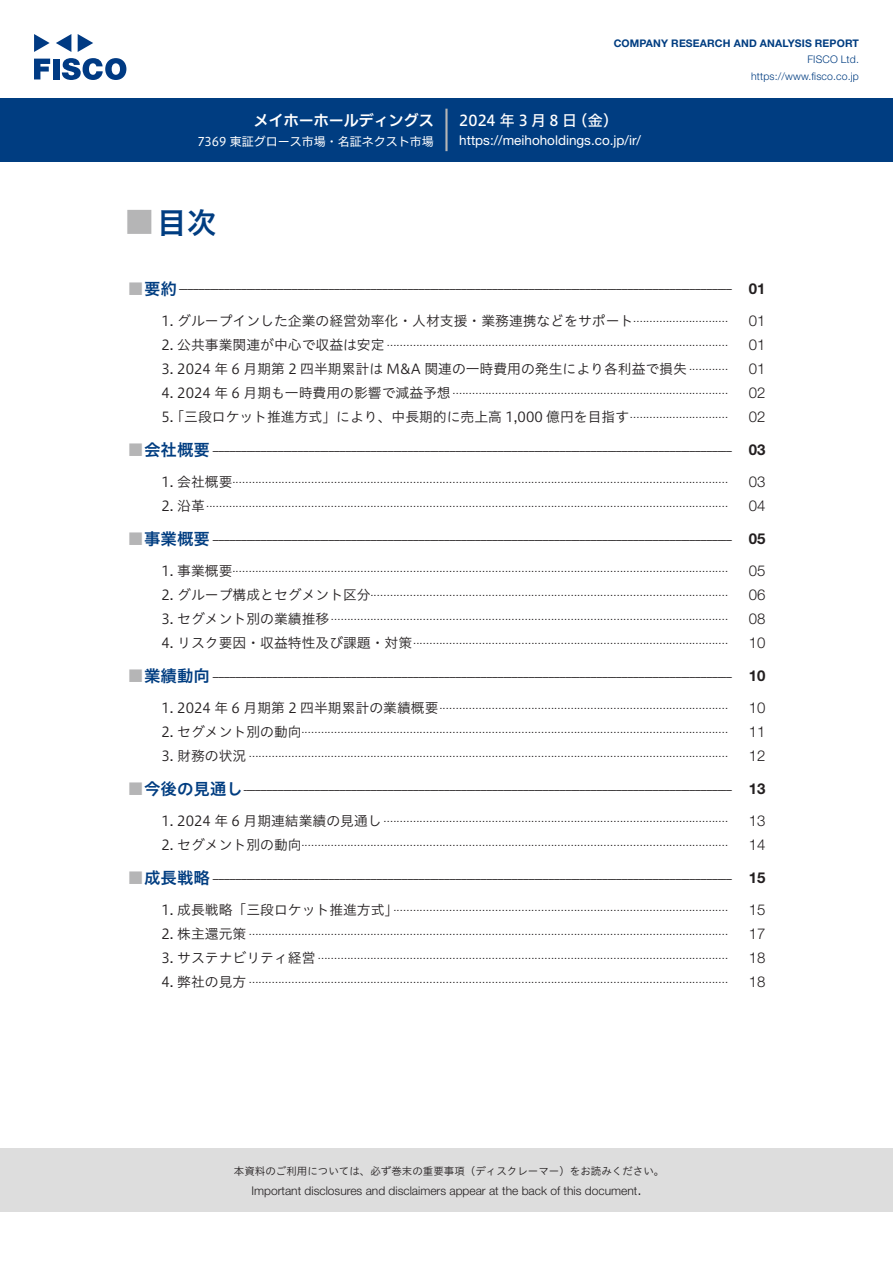
<style>
.page{position:relative;width:893px;height:1263px;background:#fff}
.page>*{position:absolute;margin:0;border:0;box-sizing:border-box;transform-origin:0 0}
.t1{font:30px "Hiragino UD Sans Std N W6";color:#003d81}
.t2{font:24px "Hiragino UD Sans Std W6";color:#b5b5b6}
.t3{font:16.5px "Hiragino UD Sans Std W6";color:#003d81}
.t4{font:300 15px "Helvetica Neue LT Std";color:#231f20}
.t5{font:15px "Hiragino UD Sans F Std N W5";letter-spacing:.22em;color:#fff}
.t6{font:15px "Hiragino UD Sans F Std N W6";color:#fff}
.t7{font:700 15px "Helvetica Neue LT Std";color:#231f20}
.t8{font:13.8px "Hiragino UD Sans Std W3";color:#231f20}
.t9{font:13.5px "Helvetica Neue LT Std";color:#fff}
.t10{font:12px "Hiragino UD Sans Std W3";color:#231f20}
.t11{font:300 12px "Helvetica Neue LT Std";color:#231f20}
.t12{font:12px "Hiragino UD Sans F Std N W4";color:#fff}
.t13{font:10.5px "Hiragino UD Sans Std W3";color:#231f20}
.t14{font:700 10.5px "Helvetica Neue LT Std";letter-spacing:.015em;color:#003d81}
.t15{font:300 10.5px/16.5px "Helvetica Neue LT Std";letter-spacing:.015em;color:#003d81;text-align:right}
.t16{font:9px "Hiragino UD Sans Std W3";color:#231f20}
.s1{color:#b5b5b6}
</style>
<div class="page">
<div style="left:0;top:1148px;width:893px;height:64px;background:#ddd"></div>
<svg style="left:34px;top:59px;width:16px;height:20px"></svg>
<div style="left:53px;top:59px;width:6px;height:20px;background:#003a83"></div>
<svg style="left:62px;top:58px;width:64px;height:22px"></svg>
<svg style="left:34px;top:34px;width:16px;height:18px"></svg>
<svg style="left:78px;top:34px;width:15px;height:18px"></svg>
<svg style="left:56px;top:34px;width:15px;height:18px"></svg>
<div style="left:0;top:98px;width:893px;height:64px;background:#003d81"></div>
<hr style="left:445px;top:109px;width:3px;height:42px;background:#b5b5b6">
<h3 class="t6" style="left:254px;top:109px;width:182px">メイホーホールディングス</h3>
<h3 class="t12" style="left:197px;top:132px;width:238px">7369 東証グロース市場・名証ネクスト市場</h3>
<p class="t2" style="left:128px;top:204px;width:25px">█</p>
<p class="t1" style="left:157px;top:199px;width:61px">目次</p>
<p class="t14" style="left:614px;top:37px;width:247px">COMPANY RESEARCH AND ANALYSIS REPORT</p>
<p class="t15" style="left:751px;top:51px;width:109px">FISCO Ltd. https://www.fisco.co j p.</p>
<h3 class="t5" style="left:459px;top:109px;width:119px">2024年3月8日</h3>
<h3 class="t5" style="left:572px;top:109px;width:47px">（金(</h3>
<h3 class="t9" style="left:459px;top:132px;width:183px">https://meihoholdings. c o j p. /i r/</h3>
<p class="t3" style="left:128px;top:276px;width:51px"><span class="s1">■</span>要約</p>
<p class="t10" style="left:177px;top:280px;width:557px">-----------------------------------------------------------------------------------------------------------------------------------------------------------------------------------------------------</p>
<p class="t8" style="left:162px;top:310px;width:473px">1. グループインした企業の経営効率化・人材支援・業務連携などをサポート</p>
<p class="t16" style="left:633px;top:312px;width:96px">.............................</p>
<p class="t8" style="left:162px;top:334px;width:225px">2. 公共事業関連が中心で収益は安定</p>
<p class="t16" style="left:387px;top:336px;width:342px">........................................................................................................</p>
<p class="t8" style="left:162px;top:358px;width:527px">3. 2024 年 6 月期第 2 四半期累計は M&amp;A 関連の一時費用の発生により各利益で損失</p>
<p class="t16" style="left:689px;top:360px;width:40px">............</p>
<p class="t8" style="left:162px;top:382px;width:291px">4. 2024 年 6 月期も一時費用の影響で減益予想</p>
<p class="t16" style="left:453px;top:384px;width:277px">....................................................................................</p>
<p class="t8" style="left:170px;top:406px;width:460px">「三段ロケット推進方式」により、中長期的に売上高 1,000 億円を目指す</p>
<p class="t8" style="left:162px;top:406px;width:14px">5.</p>
<p class="t16" style="left:630px;top:408px;width:99px">..............................</p>
<p class="t3" style="left:128px;top:437px;width:84px"><span class="s1">■</span>会社概要</p>
<p class="t10" style="left:210px;top:441px;width:524px">-----------------------------------------------------------------------------------------------------------------------------------------------------------------------------------------</p>
<p class="t8" style="left:162px;top:471px;width:73px">1. 会社概要</p>
<p class="t16" style="left:233px;top:473px;width:497px">.......................................................................................................................................................</p>
<p class="t8" style="left:162px;top:495px;width:45px">2. 沿革</p>
<p class="t16" style="left:206px;top:497px;width:523px">...............................................................................................................................................................</p>
<p class="t3" style="left:128px;top:526px;width:84px"><span class="s1">■</span>事業概要</p>
<p class="t10" style="left:210px;top:530px;width:524px">-----------------------------------------------------------------------------------------------------------------------------------------------------------------------------------------</p>
<p class="t8" style="left:162px;top:560px;width:73px">1. 事業概要</p>
<p class="t16" style="left:233px;top:562px;width:497px">.......................................................................................................................................................</p>
<p class="t8" style="left:162px;top:584px;width:211px">2. グループ構成とセグメント区分</p>
<p class="t16" style="left:371px;top:586px;width:359px">.............................................................................................................</p>
<p class="t8" style="left:162px;top:608px;width:169px">3. セグメント別の業績推移</p>
<p class="t16" style="left:331px;top:610px;width:398px">.........................................................................................................................</p>
<p class="t8" style="left:162px;top:632px;width:252px">4. リスク要因・収益特性及び課題・対策</p>
<p class="t16" style="left:413px;top:634px;width:316px">................................................................................................</p>
<p class="t3" style="left:128px;top:663px;width:84px"><span class="s1">■</span>業績動向</p>
<p class="t10" style="left:210px;top:667px;width:524px">-----------------------------------------------------------------------------------------------------------------------------------------------------------------------------------------</p>
<p class="t8" style="left:162px;top:697px;width:278px">1. 2024 年 6 月期第 2 四半期累計の業績概要</p>
<p class="t16" style="left:440px;top:699px;width:290px">........................................................................................</p>
<p class="t8" style="left:162px;top:721px;width:142px">2. セグメント別の動向</p>
<p class="t16" style="left:302px;top:723px;width:428px">..................................................................................................................................</p>
<p class="t8" style="left:162px;top:745px;width:86px">3. 財務の状況</p>
<p class="t16" style="left:249px;top:747px;width:480px">..................................................................................................................................................</p>
<p class="t3" style="left:128px;top:776px;width:117px"><span class="s1">■</span>今後の見通し</p>
<p class="t10" style="left:243px;top:780px;width:491px">------------------------------------------------------------------------------------------------------------------------------------------------------------------------------</p>
<p class="t8" style="left:162px;top:810px;width:222px">1. 2024 年 6 月期連結業績の見通し</p>
<p class="t16" style="left:384px;top:812px;width:346px">.........................................................................................................</p>
<p class="t8" style="left:162px;top:834px;width:142px">2. セグメント別の動向</p>
<p class="t16" style="left:302px;top:836px;width:428px">..................................................................................................................................</p>
<p class="t3" style="left:128px;top:865px;width:84px"><span class="s1">■</span>成長戦略</p>
<p class="t10" style="left:210px;top:869px;width:524px">-----------------------------------------------------------------------------------------------------------------------------------------------------------------------------------------</p>
<p class="t8" style="left:162px;top:899px;width:238px">1. 成長戦略「三段ロケット推進方式「</p>
<p class="t16" style="left:394px;top:901px;width:336px">......................................................................................................</p>
<p class="t8" style="left:162px;top:923px;width:86px">2. 株主還元策</p>
<p class="t16" style="left:249px;top:925px;width:480px">..................................................................................................................................................</p>
<p class="t8" style="left:162px;top:947px;width:155px">3. サステナビリティ経営</p>
<p class="t16" style="left:318px;top:949px;width:411px">.............................................................................................................................</p>
<p class="t8" style="left:162px;top:971px;width:86px">4. 弊社の見方</p>
<p class="t16" style="left:249px;top:973px;width:480px">..................................................................................................................................................</p>
<p class="t7" style="left:749px;top:279px;width:18px">01</p>
<p class="t4" style="left:749px;top:311px;width:18px">01</p>
<p class="t4" style="left:749px;top:335px;width:18px">01</p>
<p class="t4" style="left:749px;top:359px;width:18px">01</p>
<p class="t4" style="left:749px;top:383px;width:18px">02</p>
<p class="t4" style="left:749px;top:407px;width:18px">02</p>
<p class="t7" style="left:749px;top:440px;width:18px">03</p>
<p class="t4" style="left:749px;top:472px;width:18px">03</p>
<p class="t4" style="left:749px;top:496px;width:18px">04</p>
<p class="t7" style="left:749px;top:529px;width:18px">05</p>
<p class="t4" style="left:749px;top:561px;width:18px">05</p>
<p class="t4" style="left:749px;top:585px;width:18px">06</p>
<p class="t4" style="left:749px;top:609px;width:18px">08</p>
<p class="t4" style="left:749px;top:633px;width:18px">10</p>
<p class="t7" style="left:749px;top:666px;width:18px">10</p>
<p class="t4" style="left:749px;top:698px;width:18px">10</p>
<p class="t4" style="left:749px;top:722px;width:18px">11</p>
<p class="t4" style="left:749px;top:746px;width:18px">12</p>
<p class="t7" style="left:749px;top:779px;width:18px">13</p>
<p class="t4" style="left:749px;top:811px;width:18px">13</p>
<p class="t4" style="left:749px;top:835px;width:18px">14</p>
<p class="t7" style="left:749px;top:868px;width:18px">15</p>
<p class="t4" style="left:749px;top:900px;width:18px">15</p>
<p class="t4" style="left:749px;top:924px;width:18px">17</p>
<p class="t4" style="left:749px;top:948px;width:18px">18</p>
<p class="t4" style="left:749px;top:972px;width:18px">18</p>
<p class="t13" style="left:234px;top:1163px;width:432px">本資料のご利用については、必ず巻末の重要事項（ディスクレーマー）をお読みください。</p>
<h3 class="t4" style="left:637px;top:1180px;width:6px">.</h3>
<h3 class="t11" style="left:251px;top:1183px;width:387px">Important disclosures and disclaimers appear at the back of this document</h3>
</div>
